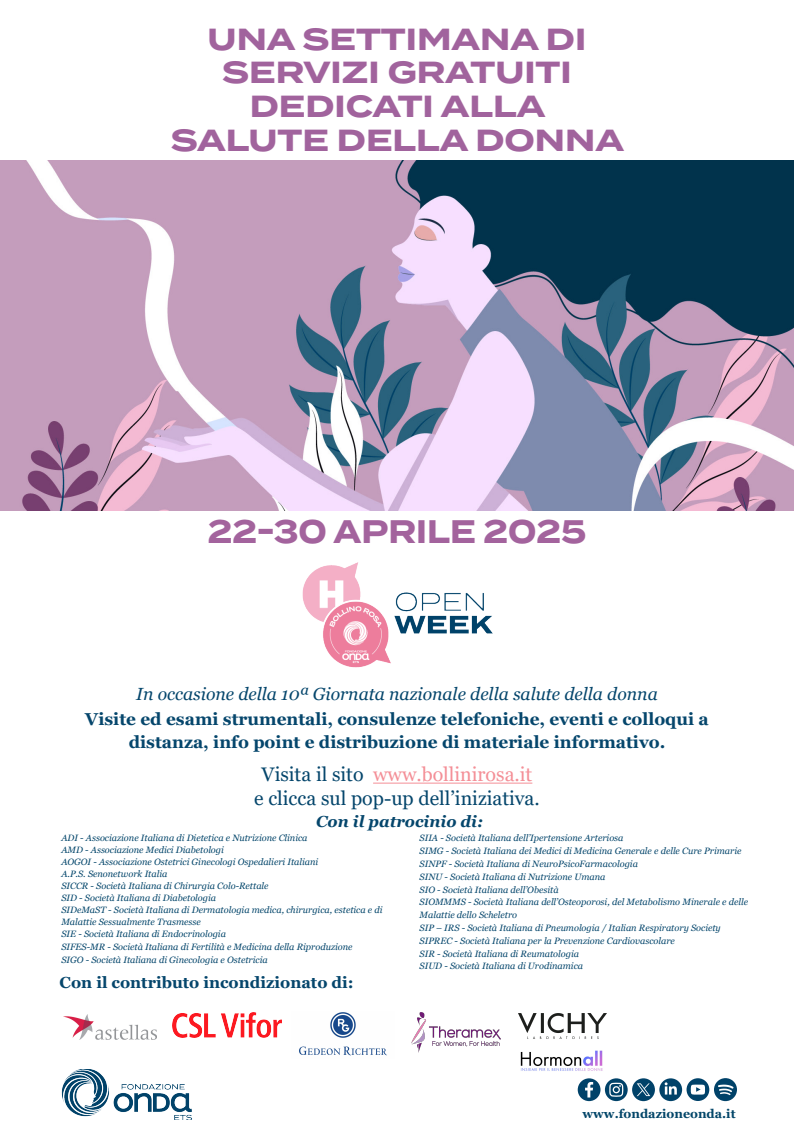
<style>
.page{position:relative;width:794px;height:1134px;background:#fff}
.page>*{position:absolute;margin:0;border:0;box-sizing:border-box;transform-origin:0 0}
.t1{font:700 32.56px "Termina";color:#a3639d;scale:.91 1}
.t2{font:700 30.48px/33.7px "Termina";color:#a1639d;text-align:center}
.t3{font:19.6px "Georgia";color:#05466c}
.t4{font:19.6px "Georgia";color:#f48f97}
.t5{font:italic 17.6px "Georgia";color:#05466c}
.t6{font:700 17.2px/23.6px "Georgia";color:#05466c;text-align:center}
.t7{font:700 16px "Georgia";color:#05466c}
.t8{font:italic 700 16px "Georgia";color:#05466c}
.t9{font:700 12.4px "Georgia";color:#034669}
.t10{font:italic 9.2px/12.8px "Georgia";color:#05466c}
.t11{font:italic 9.2px/12px "Georgia";color:#04466b}
.s1{color:#05466c}
</style>
<div class="page">
<img style="left:0;top:160px;width:794px;height:350px">
<img style="left:61px;top:1070px;width:131px;height:50px">
<svg style="left:578px;top:1078px;width:159px;height:23px"></svg>
<hr style="left:373px;top:783px;width:159px;height:1px;background:#f48f97">
<img style="left:302px;top:562px;width:191px;height:106px">
<img style="left:172px;top:1013px;width:109px;height:24px">
<img style="left:64px;top:1014px;width:92px;height:26px">
<img style="left:299px;top:1012px;width:88px;height:44px">
<img style="left:520px;top:1050px;width:83px;height:21px">
<img style="left:412px;top:1013px;width:88px;height:39px">
<img style="left:518px;top:1013px;width:88px;height:26px">
<p class="t2" style="left:208px;top:22px;width:380px">UNA SETTIMANA DI<br>SERVIZI GRATUITI</p>
<p class="t2" style="left:250px;top:90px;width:297px">DEDICATI ALLA</p>
<p class="t2" style="left:171px;top:124px;width:454px">SALUTE DELLA DONNA</p>
<p class="t1" style="left:208px;top:508px;width:417px">22-30 APRILE 2025</p>
<p class="t5" style="left:136px;top:683px;width:523px">In occasione della 10ª Giornata nazionale della salute della donna</p>
<p class="t6" style="left:85px;top:707px;width:625px">Visite ed esami strumentali, consulenze telefoniche, eventi e colloqui a distanza, info point e distribuzione di materiale informativo.</p>
<p class="t4" style="left:262px;top:763px;width:272px"><span class="s1">Visita il sito</span> www.bollinirosa.it</p>
<p class="t3" style="left:254px;top:786px;width:287px">e clicca sul pop-up dell’iniziativa.</p>
<p class="t8" style="left:316px;top:811px;width:168px">Con il patrocinio di:</p>
<p class="t10" style="left:419px;top:832px;width:330px">SIIA - Società Italiana dell’Ipertensione Arteriosa<br>SIMG - Società Italiana dei Medici di Medicina Generale e delle Cure Primarie SINPF - Società Italiana di NeuroPsicoFarmacologia<br>SINU - Società Italiana di Nutrizione Umana<br>SIO - Società Italiana dell’Obesità<br>SIOMMMS - Società Italiana dell’Osteoporosi, del Metabolismo Minerale e delle Malattie dello Scheletro<br>SIP – IRS - Società Italiana di Pneumologia / Italian Respiratory Society SIPREC - Società Italiana per la Prevenzione Cardiovascolare<br>SIR - Società Italiana di Reumatologia<br>SIUD - Società Italiana di Urodinamica</p>
<p class="t7" style="left:60px;top:972px;width:295px">Con il contributo incondizionato di:</p>
<p class="t11" style="left:61px;top:832px;width:323px">ADI - Associazione Italiana di Dietetica e Nutrizione Clinica<br>AMD - Associazione Medici Diabetologi<br>AOGOI - Associazione Ostetrici Ginecologi Ospedalieri Italiani<br>A.P.S. Senonetwork Italia<br>SICCR - Società Italiana di Chirurgia Colo-Rettale<br>SID - Società Italiana di Diabetologia<br>SIDeMaST - Società Italiana di Dermatologia medica, chirurgica, estetica e di Malattie Sessualmente Trasmesse<br>SIE - Società Italiana di Endocrinologia</p>
<p class="t10" style="left:61px;top:941px;width:293px">SIFES-MR - Società Italiana di Fertilità e Medicina della Riproduzione<br>SIGO - Società Italiana di Ginecologia e Ostetricia</p>
<p class="t9" style="left:582px;top:1105px;width:154px">www.fondazioneonda.it</p>
</div>
